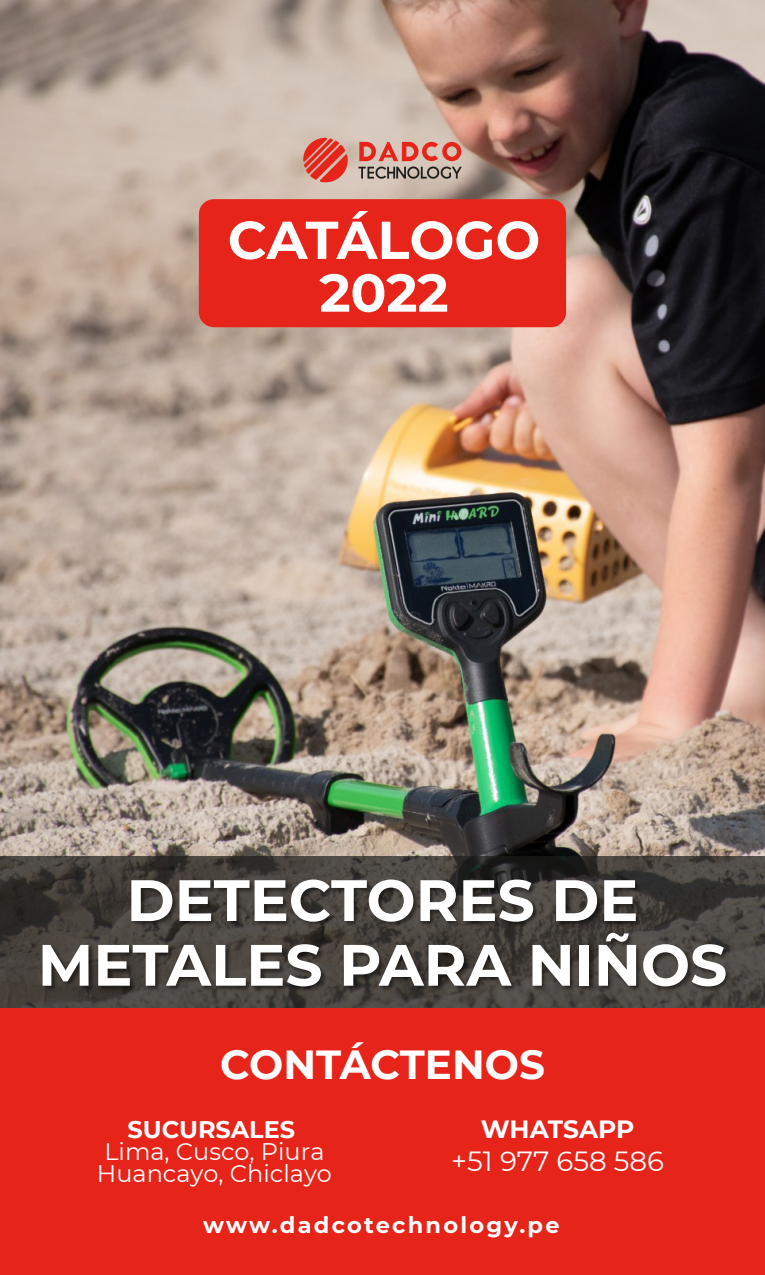
<style>
.page{position:relative;width:765px;height:1275px;background:#fff}
.page>*{position:absolute;margin:0;border:0;box-sizing:border-box;transform-origin:0 0}
.t1{font:700 58.2px/64.7px "Montserrat";color:#fff;text-align:center}
.t2{font:700 53.25px/52.8px "Montserrat";letter-spacing:-.005em;color:#fff;text-align:center}
.t3{font:700 40.5px "Montserrat";color:#fff}
.t4{font:27.6px "Montserrat";color:#fff}
.t5{font:700 24.9px "Montserrat";letter-spacing:-.005em;color:#fff}
.t6{font:24px/22.2px "Montserrat";color:#fff;text-align:center}
.t7{font:700 24px "Montserrat";color:#fff}
.t8{font:700 22.5px "Montserrat";letter-spacing:.1em;color:#fff}
</style>
<div class="page">
<img style="left:0;top:0;width:765px;height:856px">
<svg style="left:0;top:856px;width:765px;height:152px"></svg>
<img style="left:35px;top:869px;width:701px;height:139px">
<div style="left:0;top:1008px;width:765px;height:267px;background:#e72419"></div>
<div style="left:199px;top:199px;width:367px;height:128px;background:#e72419;border-radius:15px"></div>
<svg style="left:359px;top:142px;width:102px;height:19px"></svg>
<svg style="left:358px;top:167px;width:104px;height:12px"></svg>
<svg style="left:303px;top:138px;width:45px;height:44px"></svg>
<h2 class="t2" style="left:228px;top:211px;width:314px">CATÁLOGO<br>2022</h2>
<h1 class="t1" style="left:38px;top:865px;width:691px">DETECTORES DE<br>METALES PARA NIÑOS</h1>
<h3 class="t3" style="left:220px;top:1036px;width:326px">CONTÁCTENOS</h3>
<p class="t7" style="left:128px;top:1112px;width:169px">SUCURSALES</p>
<p class="t6" style="left:97px;top:1140px;width:237px">Lima, Cusco, Piura<br>Huancayo, Chiclayo</p>
<p class="t5" style="left:481px;top:1111px;width:155px">WHATSAPP</p>
<p class="t4" style="left:451px;top:1142px;width:214px">+51 977 658 586</p>
<p class="t8" style="left:203px;top:1209px;width:358px">www.dadcotechnology.pe</p>
</div>
